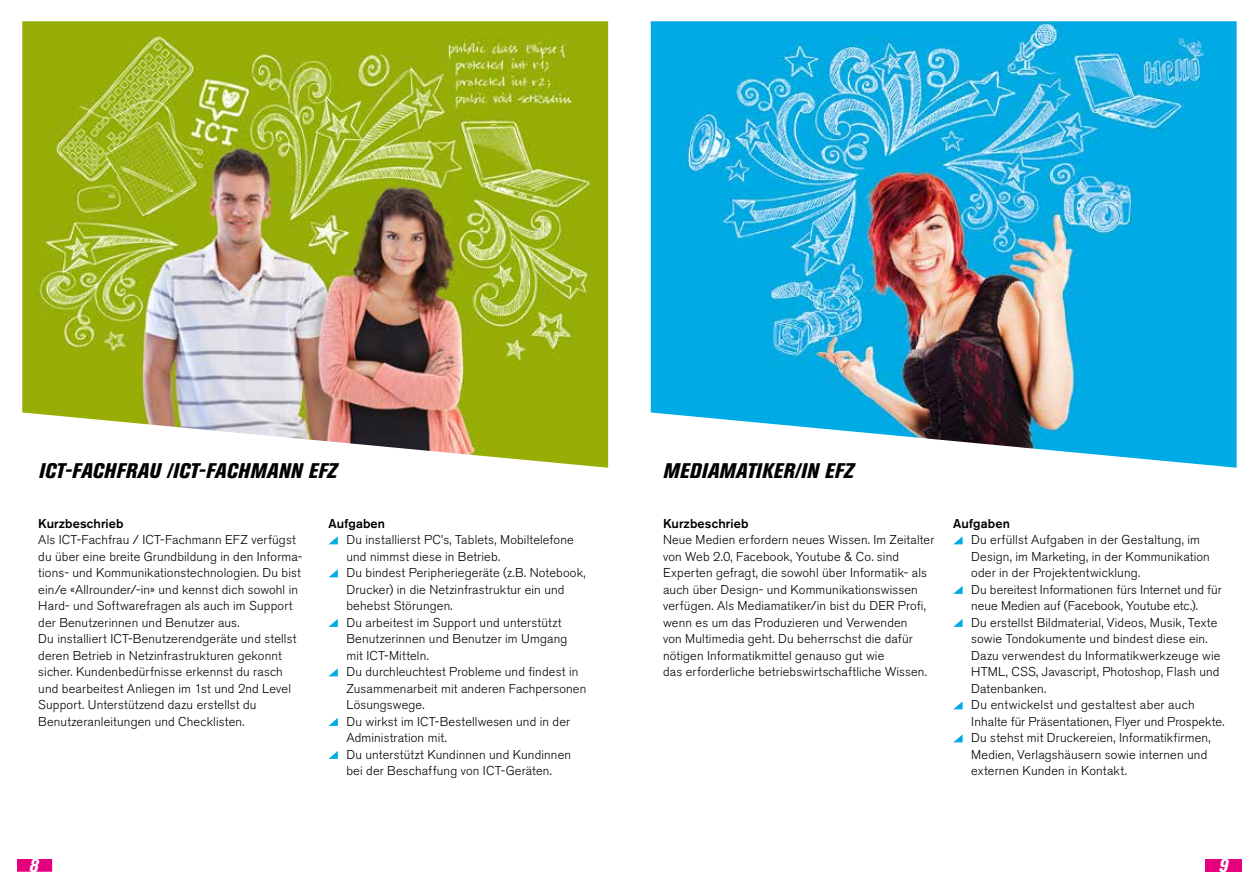
<style>
.page{position:relative;width:1259px;height:893px;background:#fff}
.page>*{position:absolute;margin:0;border:0;box-sizing:border-box;transform-origin:0 0}
.t1{font:italic 800 condensed 21px "Akzidenz Grotesk BE";letter-spacing:.02em;color:#000}
.t2{font:italic 800 condensed 18.6px "Akzidenz Grotesk BE";color:#fff}
.t3{font:300 12.75px/16.5px "Akzidenz Grotesk BE";letter-spacing:.01em;color:#000}
.t4{font:500 12.75px "Akzidenz Grotesk BE";letter-spacing:.01em;color:#000}
</style>
<div class="page">
<div style="left:17px;top:859px;width:35px;height:13px;background:#e5007d"></div>
<div style="left:1205px;top:859px;width:37px;height:13px;background:#e5007d"></div>
<img style="left:22px;top:21px;width:586px;height:447px">
<svg style="left:329px;top:536px;width:9px;height:8px"></svg>
<svg style="left:329px;top:569px;width:9px;height:8px"></svg>
<svg style="left:328px;top:619px;width:10px;height:8px"></svg>
<svg style="left:329px;top:668px;width:9px;height:8px"></svg>
<svg style="left:328px;top:718px;width:10px;height:8px"></svg>
<svg style="left:328px;top:751px;width:10px;height:8px"></svg>
<img style="left:651px;top:21px;width:585px;height:447px">
<svg style="left:954px;top:537px;width:8px;height:7px"></svg>
<svg style="left:953px;top:586px;width:9px;height:8px"></svg>
<svg style="left:953px;top:619px;width:9px;height:8px"></svg>
<svg style="left:954px;top:702px;width:8px;height:7px"></svg>
<svg style="left:954px;top:735px;width:8px;height:7px"></svg>
<h1 class="t1" style="left:39px;top:459px;width:300px">ICT-FACHFRAU /ICT-FACHMANN EFZ</h1>
<h1 class="t1" style="left:663px;top:460px;width:192px">MEDIAMATIKER/IN EFZ</h1>
<p class="t4" style="left:38px;top:516px;width:87px">Kurzbeschrieb</p>
<p class="t3" style="left:38px;top:532px;width:266px">Als ICT-Fachfrau / ICT-Fachmann EFZ verfügst du über eine breite Grundbildung in den Informa&shy;tions- und Kommunikationstechnologien. Du bist ein/e «Allrounder/-in» und kennst dich sowohl in Hard- und Softwarefragen als auch im Support der Benutzerinnen und Benutzer aus.<br>Du installiert ICT-Benutzerendgeräte und stellst deren Betrieb in Netzinfrastrukturen gekonnt sicher. Kundenbedürfnisse erkennst du rasch und bearbeitest Anliegen im 1st und 2nd Level Support. Unterstützend dazu erstellst du Benutzeranleitungen und Checklisten.</p>
<p class="t4" style="left:328px;top:516px;width:58px">Aufgaben</p>
<p class="t3" style="left:346px;top:532px;width:241px">Du installierst PC’s, Tablets, Mobiltelefone und nimmst diese in Betrieb.<br>Du bindest Peripheriegeräte (z.B. Notebook, Drucker) in die Netzinfrastruktur ein und behebst Störungen.<br>Du arbeitest im Support und unterstützt Benutzerinnen und Benutzer im Umgang mit ICT-Mitteln.<br>Du durchleuchtest Probleme und findest in Zusammenarbeit mit anderen Fachpersonen Lösungswege.<br>Du wirkst im ICT-Bestellwesen und in der Administration mit.<br>Du unterstützt Kundinnen und Kundinnen bei der Beschaffung von ICT-Geräten.</p>
<p class="t4" style="left:663px;top:516px;width:87px">Kurzbeschrieb</p>
<p class="t3" style="left:663px;top:532px;width:273px">Neue Medien erfordern neues Wissen. Im Zeitalter von Web 2.0, Facebook, Youtube &amp; Co. sind Experten gefragt, die sowohl über Informatik- als auch über Design- und Kommunikationswissen verfügen. Als Mediamatiker/in bist du DER Profi, wenn es um das Produzieren und Verwenden<br>von Multimedia geht. Du beherrschst die dafür nötigen Informatikmittel genauso gut wie<br>das erforderliche betriebswirtschaftliche Wissen.</p>
<p class="t4" style="left:953px;top:516px;width:58px">Aufgaben</p>
<p class="t3" style="left:971px;top:532px;width:255px">Du erfüllst Aufgaben in der Gestaltung, im Design, im Marketing, in der Kommunikation oder in der Projektentwicklung.<br>Du bereitest Informationen fürs Internet und für neue Medien auf (Facebook, Youtube etc.).<br>Du erstellst Bildmaterial, Videos, Musik, Texte sowie Tondokumente und bindest diese ein.<br>Dazu verwendest du Informatikwerkzeuge wie HTML, CSS, Javascript, Photoshop, Flash und Datenbanken.<br>Du entwickelst und gestaltest aber auch Inhalte für Präsentationen, Flyer und Prospekte.<br>Du stehst mit Druckereien, Informatikfirmen, Medien, Verlagshäusern sowie internen und externen Kunden in Kontakt.</p>
<h2 class="t2" style="left:29px;top:855px;width:11px">8</h2>
<h2 class="t2" style="left:1218px;top:855px;width:11px">9</h2>
</div>
